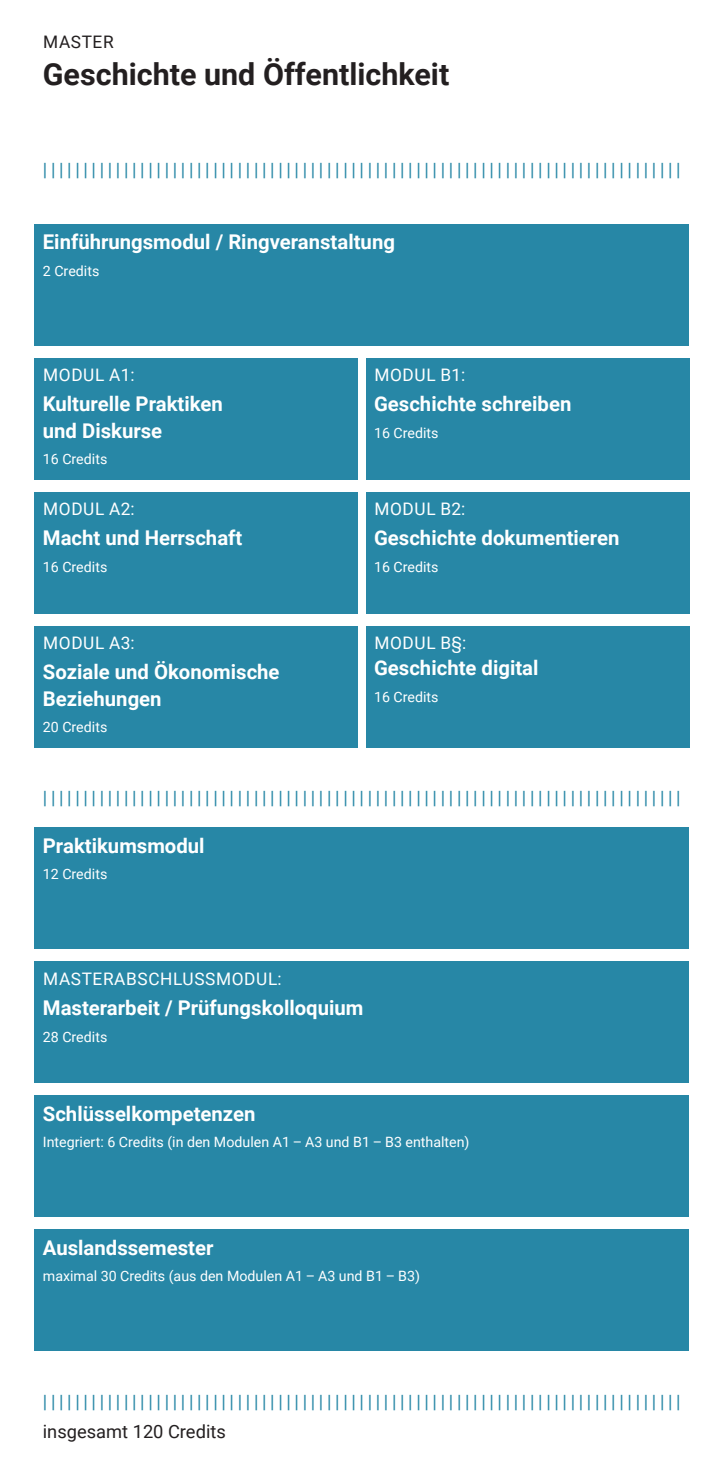
<style>
.page{position:relative;width:725px;height:1474px;background:#fff}
.page>*{position:absolute;margin:0;border:0;box-sizing:border-box;transform-origin:0 0}
.t1{font:700 30.45px "Roboto";color:#231f20}
.t2{font:700 20.3px/26.4px "Roboto";color:#fff}
.t3{font:18.2px "Roboto";color:#2787a6}
.t4{font:18.2px "Roboto";color:#231f20}
.t5{font:17.32px "Roboto";letter-spacing:.035em;color:#fff}
.t6{font:17.32px "Roboto";letter-spacing:.035em;color:#231f20}
.t7{font:14.17px "Roboto";color:#fff}
</style>
<div class="page">
<div style="left:35px;top:491px;width:322px;height:122px;background:#2787a6"></div>
<div style="left:35px;top:625px;width:322px;height:122px;background:#2787a6"></div>
<div style="left:366px;top:625px;width:322px;height:122px;background:#2787a6"></div>
<div style="left:35px;top:827px;width:653px;height:122px;background:#2787a6"></div>
<div style="left:35px;top:224px;width:653px;height:121px;background:#2787a6"></div>
<div style="left:366px;top:491px;width:322px;height:122px;background:#2787a6"></div>
<div style="left:366px;top:357px;width:322px;height:122px;background:#2787a6"></div>
<div style="left:35px;top:357px;width:322px;height:122px;background:#2787a6"></div>
<div style="left:35px;top:961px;width:653px;height:122px;background:#2787a6"></div>
<div style="left:35px;top:1095px;width:653px;height:122px;background:#2787a6"></div>
<div style="left:35px;top:1229px;width:653px;height:122px;background:#2787a6"></div>
<p class="t6" style="left:43px;top:30px;width:72px">master</p>
<h1 class="t1" style="left:43px;top:53px;width:408px">Geschichte und Öffentlichkeit</h1>
<p class="t3" style="left:43px;top:157px;width:639px">|||||||||||||||||||||||||||||||||||||||||||||||||||||||||||||||||||||||||||||||</p>
<p class="t2" style="left:43px;top:228px;width:353px">Einführungsmodul / Ringveranstaltung</p>
<p class="t7" style="left:43px;top:261px;width:58px">2 Credits</p>
<p class="t5" style="left:43px;top:363px;width:93px">Modul A1:</p>
<p class="t2" style="left:43px;top:390px;width:181px">Kulturelle Praktiken und Diskurse</p>
<p class="t7" style="left:43px;top:449px;width:66px">16 Credits</p>
<p class="t5" style="left:43px;top:496px;width:93px">Modul A2:</p>
<p class="t2" style="left:43px;top:524px;width:201px">Macht und Herrschaft</p>
<p class="t7" style="left:43px;top:557px;width:66px">16 Credits</p>
<p class="t5" style="left:43px;top:630px;width:93px">Modul A3:</p>
<p class="t2" style="left:43px;top:658px;width:238px">Soziale und Ökonomische<br>Beziehungen</p>
<p class="t7" style="left:43px;top:717px;width:66px">20 Credits</p>
<p class="t5" style="left:374px;top:363px;width:92px">Modul B1:</p>
<p class="t2" style="left:374px;top:390px;width:199px">Geschichte schreiben</p>
<p class="t7" style="left:374px;top:423px;width:66px">16 Credits</p>
<p class="t5" style="left:374px;top:496px;width:92px">Modul B2:</p>
<p class="t2" style="left:374px;top:524px;width:247px">Geschichte dokumentieren</p>
<p class="t7" style="left:374px;top:557px;width:66px">16 Credits</p>
<p class="t5" style="left:374px;top:630px;width:93px">Modul B§:</p>
<p class="t2" style="left:374px;top:654px;width:166px">Geschichte digital</p>
<p class="t7" style="left:374px;top:686px;width:66px">16 Credits</p>
<p class="t3" style="left:43px;top:784px;width:639px">|||||||||||||||||||||||||||||||||||||||||||||||||||||||||||||||||||||||||||||||</p>
<p class="t2" style="left:43px;top:831px;width:163px">Praktikumsmodul</p>
<p class="t7" style="left:43px;top:864px;width:66px">12 Credits</p>
<p class="t5" style="left:43px;top:966px;width:240px">masterabschlussmodul:</p>
<p class="t2" style="left:43px;top:994px;width:322px">Masterarbeit / Prüfungskolloquium</p>
<p class="t7" style="left:43px;top:1026px;width:66px">28 Credits</p>
<p class="t2" style="left:43px;top:1099px;width:214px">Schlüsselkompetenzen</p>
<p class="t7" style="left:43px;top:1132px;width:428px">Integriert: 6 Credits (in den Modulen A1 – A3 und B1 – B3 enthalten)</p>
<p class="t2" style="left:43px;top:1233px;width:172px">Auslandssemester</p>
<p class="t7" style="left:43px;top:1266px;width:378px">maximal 30 Credits (aus den Modulen A1 – A3 und B1 – B3)</p>
<p class="t3" style="left:43px;top:1388px;width:639px">|||||||||||||||||||||||||||||||||||||||||||||||||||||||||||||||||||||||||||||||</p>
<p class="t4" style="left:43px;top:1418px;width:184px">insgesamt 120 Credits</p>
</div>
